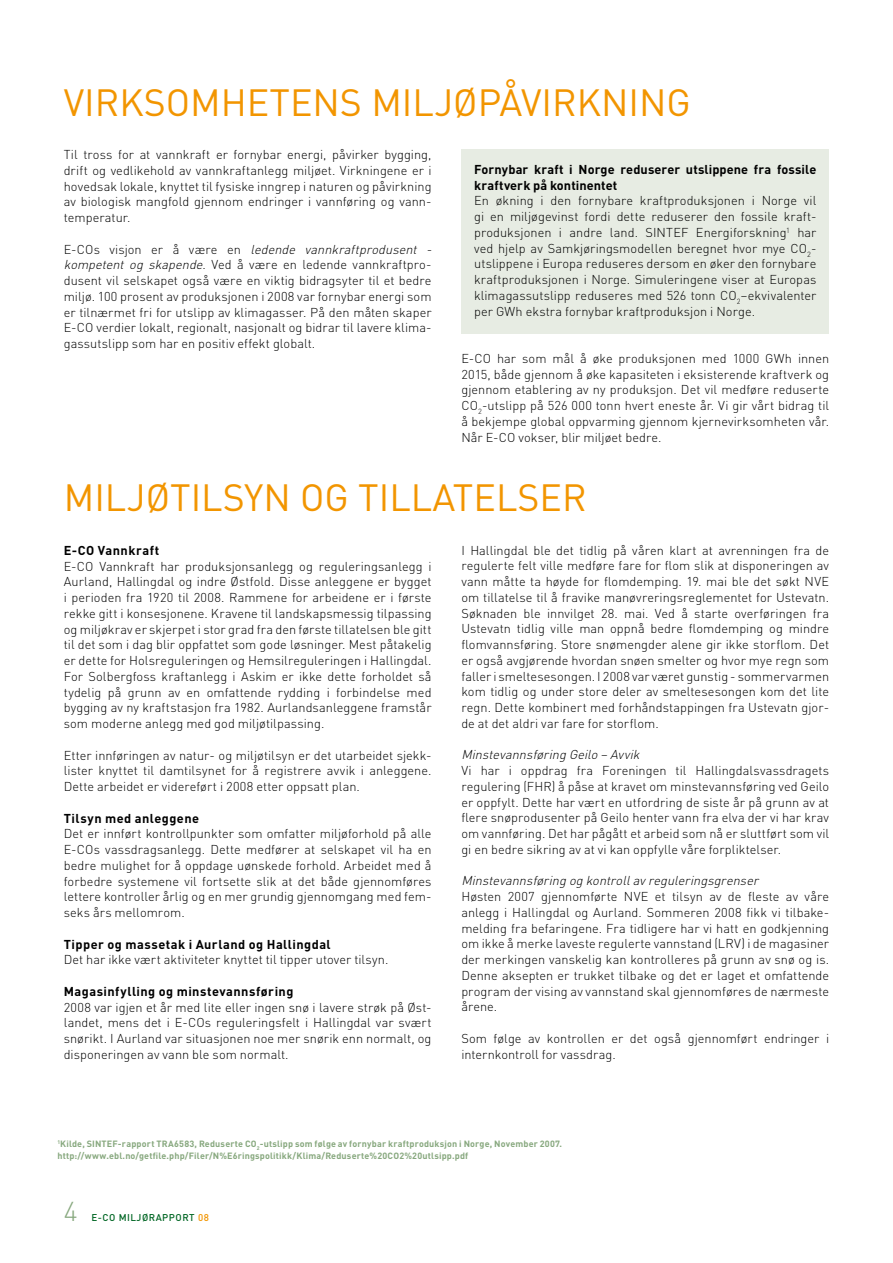
<style>
.page{position:relative;width:893px;height:1263px;background:#fff}
.page>*{position:absolute;margin:0;border:0;box-sizing:border-box;transform-origin:0 0}
.t1{font:37.5px "DIN";color:#f29500}
.t2{font:300 27px "DIN";color:#87a87e}
.t3{font:300 12.75px/15.8px "DIN";letter-spacing:.005em;color:#000;text-align:justify}
.t4{font:700 12.75px "DIN";letter-spacing:.035em;color:#000}
.t5{font:italic 300 12.75px "DIN";color:#000}
.t6{font:700 12.75px/15.8px "DIN";letter-spacing:.005em;color:#000}
.t7{font:500 9.75px "DIN";letter-spacing:.05em;color:#006624}
.t8{font:700 9px/12px "DIN";letter-spacing:.02em;color:#87a87e}
.s1{font-style:italic}
.s2{color:#f29500}
</style>
<div class="page">
<div style="left:461px;top:149px;width:368px;height:184px;background:#e7ece3"></div>
<h1 class="t1" style="left:64px;top:79px;width:629px">VI RKSOMHETENS MI LJØPÅVI RKNI NG</h1>
<p class="t3" style="left:64px;top:146px;width:369px;text-align:left">Til tross for at vannkraft er fornybar energi, påvirker bygging, drift og vedlikehold av vannkraftanlegg miljøet. Virkningene er i hovedsak lokale, knyttet til fysiske inngrep i naturen og påvirkning av biologisk mangfold gjennom endringer i vannføring og vann&shy;temperatur.</p>
<p class="t3" style="left:64px;top:241px;width:373px;text-align:left">E - C O s v i sj o n e r å v æ re e n <span class="s1">ledende vannkraftprodusent - kompetent og skapende</span>. Ved å være en ledende vannkraftpro&shy;dusent vil selskapet også være en viktig bidragsyter til et bedre miljø. 100 prosent av produksjonen i 2008 var fornybar energi som er tilnærmet fri for utslipp av klimagasser. På den måten skaper E-CO verdier lokalt, regionalt, nasjonalt og bidrar til lavere klima&shy;gassutslipp som har en positiv effekt globalt.</p>
<p class="t6" style="left:474px;top:161px;width:344px">Fornybar kraft i Norge reduserer utslippene fra fossile kraftverk på kontinentet</p>
<p class="t3" style="left:474px;top:193px;width:344px;text-align:left">En økning i den fornybare kraftproduksjonen i Norge vil gi en miljøgevinst fordi dette reduserer den fossile kraft&shy;produksjonen i andre land. SINTEF Energiforskning<sup>1</sup> har ved hjelp av Samkjøringsmodellen beregnet hvor mye CO<sub>2</sub>- utslippene i Europa reduseres dersom en øker den fornybare kraftproduksjonen i Norge. Simuleringene viser at Europas klimagassutslipp reduseres med 526 tonn CO<sub>2</sub>–ekvivalenter per GWh ekstra fornybar kraftproduksjon i Norge.</p>
<p class="t3" style="left:461px;top:350px;width:369px">E-CO har som mål å øke produksjonen med 1000 GWh innen 2015, både gjennom å øke kapasiteten i eksisterende kraftverk og gjennom etablering av ny produksjon. Det vil medføre reduserte CO<sub>2</sub>-utslipp på 526 000 tonn hvert eneste år. Vi gir vårt bidrag til å bekjempe global oppvarming gjennom kjernevirksomheten vår.<br>Når E-CO vokser, blir miljøet bedre.</p>
<h1 class="t1" style="left:64px;top:474px;width:524px">MI LJØTI LSYN OG TI LLATELSER</h1>
<p class="t4" style="left:64px;top:542px;width:97px">E-CO Vannkraft</p>
<p class="t3" style="left:64px;top:558px;width:369px">E-CO Vannkraft har produksjonsanlegg og reguleringsanlegg i Aurland, Hallingdal og indre Østfold. Disse anleggene er bygget i perioden fra 1920 til 2008. Rammene for arbeidene er i første rekke gitt i konsesjonene. Kravene til landskapsmessig tilpassing og miljøkrav er skjerpet i stor grad fra den første tillatelsen ble gitt til det som i dag blir oppfattet som gode løsninger. Mest påtakelig er dette for Holsreguleringen og Hemsilreguleringen i Hallingdal.<br>For Solbergfoss kraftanlegg i Askim er ikke dette forholdet så tydelig på grunn av en omfattende rydding i forbindelse med bygging av ny kraftstasjon fra 1982. Aurlandsanleggene framstår som moderne anlegg med god miljøtilpassing.</p>
<p class="t3" style="left:64px;top:747px;width:369px">Etter innføringen av natur- og miljøtilsyn er det utarbeidet sjekk&shy;lister knyttet til damtilsynet for å registrere avvik i anleggene.<br>Dette arbeidet er videreført i 2008 etter oppsatt plan.</p>
<p class="t4" style="left:64px;top:810px;width:137px">Tilsyn med anleggene</p>
<p class="t3" style="left:64px;top:826px;width:369px">Det er innført kontrollpunkter som omfatter miljøforhold på alle E-COs vassdragsanlegg. Dette medfører at selskapet vil ha en bedre mulighet for å oppdage uønskede forhold. Arbeidet med å forbedre systemene vil fortsette slik at det både gjennomføres lettere kontroller årlig og en mer grundig gjennomgang med fem&shy;seks års mellomrom.</p>
<p class="t4" style="left:64px;top:936px;width:268px">Tipper og massetak i Aurland og Hallingdal</p>
<p class="t3" style="left:64px;top:952px;width:326px">Det har ikke vært aktiviteter knyttet til tipper utover tilsyn.</p>
<p class="t4" style="left:64px;top:983px;width:231px">Magasinfylling og minstevannsføring</p>
<p class="t3" style="left:64px;top:999px;width:369px">2008 var igjen et år med lite eller ingen snø i lavere strøk på Øst&shy;landet, mens det i E-COs reguleringsfelt i Hallingdal var svært snørikt. I Aurland var situasjonen noe mer snørik enn normalt, og disponeringen av vann ble som normalt.</p>
<p class="t3" style="left:461px;top:542px;width:369px">I Hallingdal ble det tidlig på våren klart at avrenningen fra de regulerte felt ville medføre fare for flom slik at disponeringen av vann måtte ta høyde for flomdemping. 19. mai ble det søkt NVE om tillatelse til å fravike manøvreringsreglementet for Ustevatn.<br>Søknaden ble innvilget 28. mai. Ved å starte overføringen fra Ustevatn tidlig ville man oppnå bedre flomdemping og mindre flomvannsføring. Store snømengder alene gir ikke storflom. Det er også avgjørende hvordan snøen smelter og hvor mye regn som faller i smeltesesongen. I 2008 var været gunstig - sommervarmen kom tidlig og under store deler av smeltesesongen kom det lite regn. Dette kombinert med forhåndstappingen fra Ustevatn gjor&shy;de at det aldri var fare for storflom.</p>
<p class="t5" style="left:461px;top:747px;width:183px">Minstevannsføring Geilo – Avvik</p>
<p class="t3" style="left:461px;top:762px;width:369px">Vi har i oppdrag fra Foreningen til Hallingdalsvassdragets regulering (FHR) å påse at kravet om minstevannsføring ved Geilo er oppfylt. Dette har vært en utfordring de siste år på grunn av at flere snøprodusenter på Geilo henter vann fra elva der vi har krav om vannføring. Det har pågått et arbeid som nå er sluttført som vil gi en bedre sikring av at vi kan oppfylle våre forpliktelser.</p>
<p class="t5" style="left:461px;top:873px;width:302px">Minstevannsføring og kontrollavreguleringsgrenser</p>
<p class="t3" style="left:461px;top:888px;width:369px">Høsten 2007 gjennomførte NVE et tilsyn av de fleste av våre anlegg i Hallingdal og Aurland. Sommeren 2008 fikk vi tilbake&shy;melding fra befaringene. Fra tidligere har vi hatt en godkjenning om ikke å merke laveste regulerte vannstand (LRV) i de magasiner der merkingen vanskelig kan kontrolleres på grunn av snø og is.<br>Denne aksepten er trukket tilbake og det er laget et omfattende program der vising av vannstand skal gjennomføres de nærmeste årene.</p>
<p class="t3" style="left:461px;top:1030px;width:369px">Som følge av kontrollen er det også gjennomført endringer i internkontroll for vassdrag.</p>
<p class="t8" style="left:57px;top:1137px;width:506px"><sup>1</sup>Kilde, SINTEF-rapport TRA6583, Reduserte CO<sub>2</sub>-utslipp som følge av fornybar kraftproduksjon i Norge, November 2007. http://www.ebl.no/getfile.php/Filer/N%E6ringspolitikk/Klima/Reduserte%20CO2%20utlsipp.pdf</p>
<h2 class="t2" style="left:64px;top:1194px;width:15px">4</h2>
<p class="t7" style="left:91px;top:1211px;width:119px">E-CO MILJØRAPPORT <span class="s2">08</span></p>
</div>
